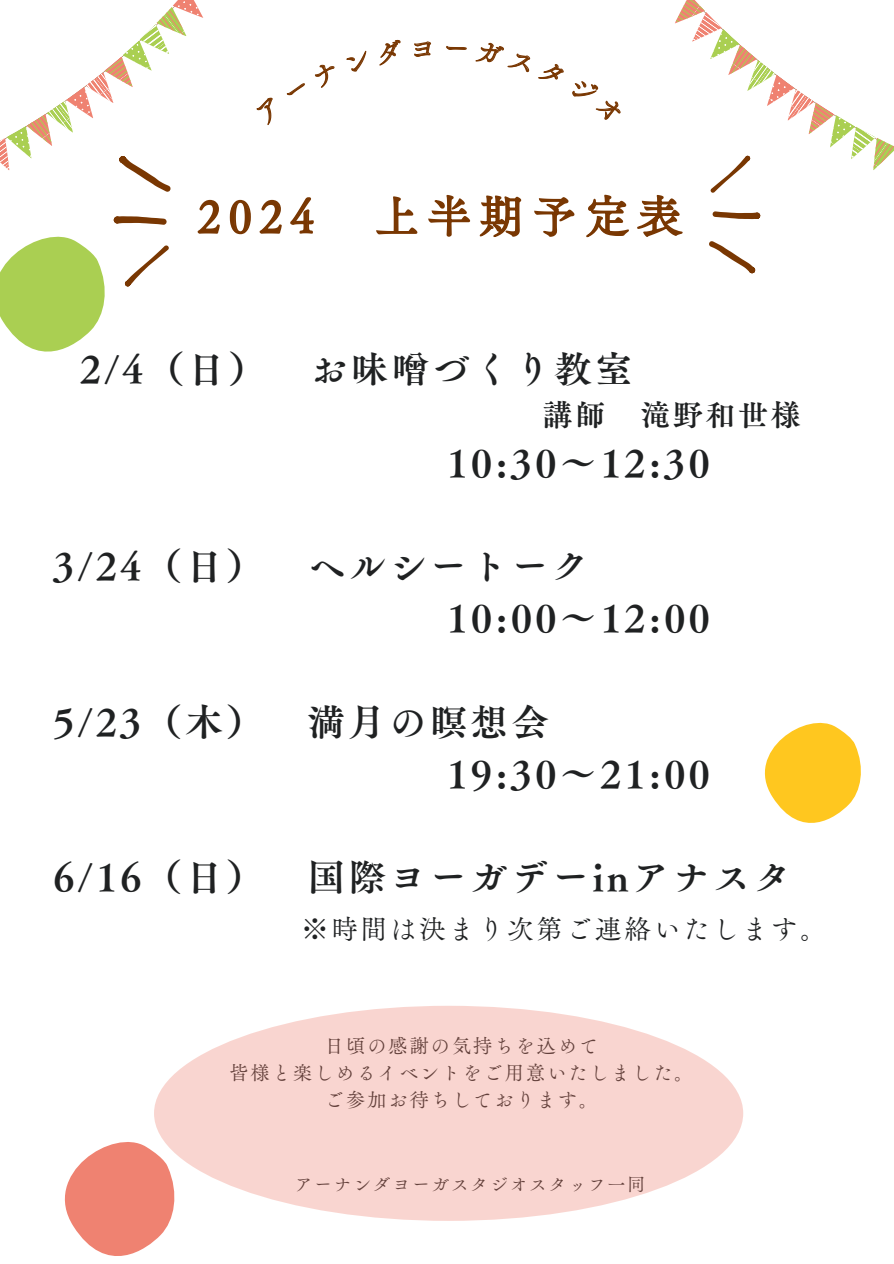
<style>
.page{position:relative;width:894px;height:1264px;background:#fff}
.page>*{position:absolute;margin:0;border:0;box-sizing:border-box;transform-origin:0 0}
.t1{font:45px "Canva Tsuku A Old Min Pr 6 N R";letter-spacing:.17em;color:#793702}
.t2{font:37.5px "Canva Tsuku A Old Min Pr 6 N B";letter-spacing:.085em;color:#1f2122}
.t3{font:30px "Canva Tsuku A Old Min Pr 6 N B";letter-spacing:.085em;color:#1f2122}
.t4{font:27px "Canva Tsuku A Old Min Pr 6 N R";letter-spacing:.085em;color:#1f2122}
.t5{font:19.5px "Canva Tsuku A Old Min Pr 6 N R";letter-spacing:.085em;color:#1f2122}
.t6{font:18px "Canva Tsuku A Old Min Pr 6 N R";letter-spacing:.085em;color:#1f2122}
</style>
<div class="page">
<svg style="left:764px;top:722px;width:97px;height:101px"></svg>
<svg style="left:64px;top:1126px;width:115px;height:130px"></svg>
<div style="left:154px;top:1005px;width:589px;height:215px;background:#f9d5d0;border-radius:50%"></div>
<svg style="left:0;top:0;width:893px;height:352px"></svg>
<p class="t1" style="left:198px;top:193px;width:118px">2024</p>
<p class="t1" style="left:374px;top:193px;width:309px">上半期予定表</p>
<p class="t2" style="left:80px;top:350px;width:554px">2/4（日） お味噌づくり教室</p>
<p class="t3" style="left:542px;top:400px;width:259px">講師 滝野和世様</p>
<p class="t2" style="left:447px;top:444px;width:264px">10:30～ 12:30</p>
<p class="t2" style="left:54px;top:547px;width:537px">3/24（日） ヘルシートーク</p>
<p class="t2" style="left:447px;top:599px;width:264px">10:00～ 12:00</p>
<p class="t2" style="left:54px;top:702px;width:496px">5/23（木） 満月の瞑想会</p>
<p class="t2" style="left:447px;top:754px;width:264px">19:30～21:00</p>
<p class="t2" style="left:54px;top:858px;width:739px">6/16（日） 国際ヨーガデーinアナスタ</p>
<p class="t4" style="left:301px;top:914px;width:527px">※時間は決まり次第ご連絡いたします。</p>
<p class="t5" style="left:324px;top:1036px;width:275px">日頃の感謝の気持ちを込めて</p>
<p class="t5" style="left:229px;top:1063px;width:466px">皆様と楽しめるイベントをご用意いたしました。</p>
<p class="t5" style="left:324px;top:1090px;width:275px">ご参加お待ちしております。</p>
<p class="t6" style="left:294px;top:1175px;width:352px">アーナンダヨーガスタジオスタッフ一同</p>
</div>
